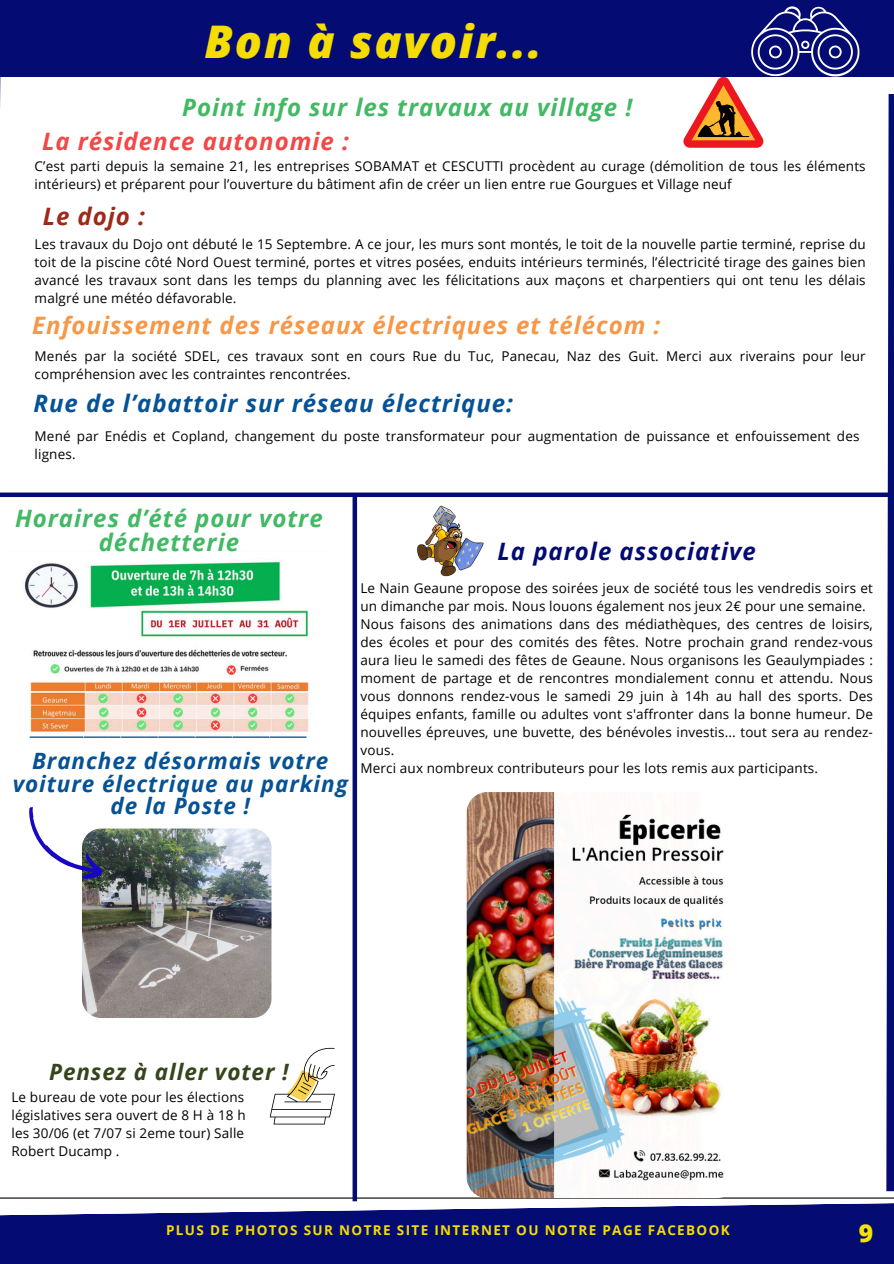
<style>
.page{position:relative;width:894px;height:1264px;background:#fff}
.page>*{position:absolute;margin:0;border:0;box-sizing:border-box;transform-origin:0 0}
.t1{font:italic 800 45px "Open Sans";letter-spacing:.04em;color:#f5dd02}
.t2{font:800 24.6px "Open Sans";color:#f4e301}
.t3{font:italic 700 24px/23.7px "Open Sans";letter-spacing:.04em;color:#41b965;text-align:center}
.t4{font:italic 700 24px "Open Sans";letter-spacing:.04em;color:#f79748}
.t5{font:italic 700 24px "Open Sans";letter-spacing:.04em;color:#055295}
.t6{font:italic 700 24px "Open Sans";letter-spacing:.04em;color:#f14947}
.t7{font:italic 700 24px "Open Sans";letter-spacing:.04em;color:#030b73}
.t8{font:italic 700 24px "Open Sans";letter-spacing:.04em;color:#9c291a}
.t9{font:italic 700 22.5px/22.5px "Open Sans";letter-spacing:.04em;color:#055295;text-align:center}
.t10{font:italic 700 22.5px "Open Sans";letter-spacing:.04em;color:#35451b}
.t11{font:13.5px/18px "Open Sans";letter-spacing:.01em;color:#000}
.t12{font:700 13.5px "Open Sans";letter-spacing:.1em;color:#f5dd02}
</style>
<div class="page">
<div style="left:0;top:0;width:893px;height:77px;background:#040b73"></div>
<svg style="left:108px;top:1203px;width:785px;height:60px;background:#1b2280"></svg>
<hr style="left:0;top:1197px;width:893px;height:1px;background:#000">
<svg style="left:871px;top:94px;width:22px;height:1125px"></svg>
<img style="left:417px;top:505px;width:67px;height:72px">
<div style="left:352px;top:493px;width:5px;height:708px;background:#040b73"></div>
<div style="left:0;top:492px;width:893px;height:5px;background:#040b73"></div>
<svg style="left:683px;top:6px;width:176px;height:142px"></svg>
<img style="left:466px;top:792px;width:271px;height:405px;border-radius:21px">
<img style="left:108px;top:828px;width:163px;height:190px">
<svg style="left:0;top:77px;width:108px;height:1186px"></svg>
<img style="left:9px;top:551px;width:300px;height:186px">
<svg style="left:270px;top:1047px;width:65px;height:77px"></svg>
<p class="t1" style="left:204px;top:10px;width:338px">Bon à savoir...</p>
<h2 class="t3" style="left:182px;top:95px;width:451px">Point info sur les travaux au village !</h2>
<p class="t6" style="left:42px;top:124px;width:308px">La résidence autonomie :</p>
<p class="t11" style="left:35px;top:157px;width:832px">C’est parti depuis la semaine 21, les entreprises SOBAMAT et CESCUTTI procèdent au curage (démolition de tous les éléments intérieurs) et préparent pour l’ouverture du bâtiment afin de créer un lien entre rue Gourgues et Village neuf</p>
<p class="t8" style="left:43px;top:199px;width:104px">Le dojo :</p>
<h2 class="t11" style="left:35px;top:235px;width:832px;text-align:justify">Les travaux du Dojo ont débuté le 15 Septembre. A ce jour, les murs sont montés, le toit de la nouvelle partie terminé, reprise du toit de la piscine côté Nord Ouest terminé, portes et vitres posées, enduits intérieurs terminés, l’électricité tirage des gaines bien avancé les travaux sont dans les temps du planning avec les félicitations aux maçons et charpentiers qui ont tenu les délais malgré une météo défavorable.</h2>
<p class="t4" style="left:32px;top:309px;width:629px">Enfouissement des réseaux électriques et télécom :</p>
<h2 class="t11" style="left:35px;top:347px;width:832px">Menés par la société SDEL, ces travaux sont en cours Rue du Tuc, Panecau, Naz des Guit. Merci aux riverains pour leur compréhension avec les contraintes rencontrées.</h2>
<p class="t5" style="left:34px;top:386px;width:481px">Rue de l’abattoir sur réseau électrique:</p>
<p class="t11" style="left:35px;top:427px;width:826px">Mené par Enédis et Copland, changement du poste transformateur pour augmentation de puissance et enfouissement des lignes.</p>
<p class="t3" style="left:15px;top:506px;width:309px">Horaires d’été pour votre déchetterie</p>
<h2 class="t9" style="left:13px;top:749px;width:336px">Branchez désormais votre voiture électrique au parking de la Poste !</h2>
<p class="t7" style="left:497px;top:534px;width:260px">La parole associative</p>
<p class="t11" style="left:360px;top:579px;width:514px">Le Nain Geaune propose des soirées jeux de société tous les vendredis soirs et un dimanche par mois. Nous louons également nos jeux 2€ pour une semaine.</p>
<p class="t11" style="left:360px;top:615px;width:514px;text-align:justify">Nous faisons des animations dans des médiathèques, des centres de loisirs, des écoles et pour des comités des fêtes. Notre prochain grand rendez-vous aura lieu le samedi des fêtes de Geaune. Nous organisons les Geaulympiades : moment de partage et de rencontres mondialement connu et attendu. Nous vous donnons rendez-vous le samedi 29 juin à 14h au hall des sports. Des équipes enfants, famille ou adultes vont s'affronter dans la bonne humeur. De nouvelles épreuves, une buvette, des bénévoles investis... tout sera au rendez&shy;vous.</p>
<h2 class="t11" style="left:360px;top:759px;width:459px">Merci aux nombreux contributeurs pour les lots remis aux participants.</h2>
<p class="t10" style="left:49px;top:1055px;width:241px">Pensez à aller voter !</p>
<p class="t11" style="left:11px;top:1087px;width:234px">Le bureau de vote pour les élections</p>
<h2 class="t11" style="left:11px;top:1105px;width:236px">législatives sera ouvert de 8 H à 18 h</h2>
<p class="t11" style="left:11px;top:1123px;width:234px">les 30/06 (et 7/07 si 2eme tour) Salle</p>
<p class="t11" style="left:11px;top:1141px;width:110px">Robert Ducamp .</p>
<p class="t12" style="left:166px;top:1220px;width:565px">PLUS DE PHOTOS SUR NOTRE SITE INTERNET OU NOTRE PAGE FACEBOOK</p>
<h2 class="t2" style="left:858px;top:1215px;width:16px">9</h2>
</div>
